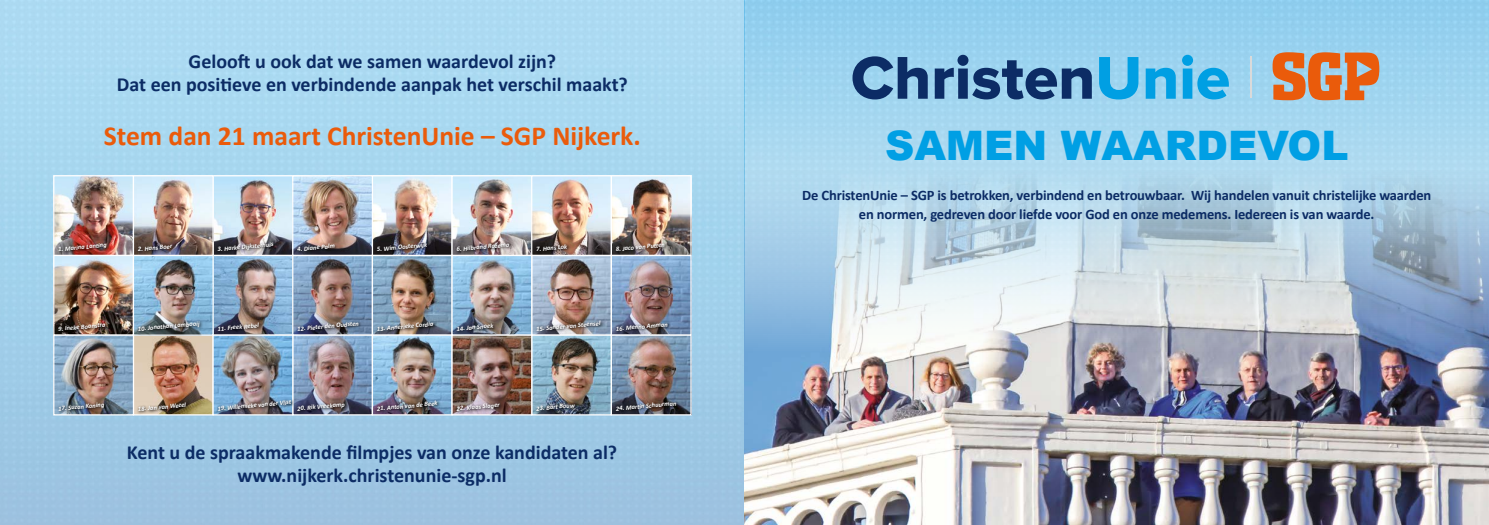
<style>
.page{position:relative;width:1489px;height:525px;background:#fff}
.page>*{position:absolute;margin:0;border:0;box-sizing:border-box;transform-origin:0 0}
.t1{font:900 40.62px "Arial";color:#009fe4}
.t2{font:700 27.5px "Calibri";color:#ea5b0b}
.t3{font:700 20px/22.5px "Calibri";color:#0c2c65;text-align:center}
.t4{font:700 14.5px/18.8px "Calibri";letter-spacing:-.01em;color:#0c2c65;text-align:center}
.t5{font:italic 700 6.5px "Calibri";color:#fff}
</style>
<div class="page">
<img style="left:0;top:0;width:1488px;height:524px">
<img style="left:744px;top:17px;width:744px;height:507px">
<hr style="left:1249px;top:56px;width:2px;height:42px;background:#dadada">
<svg style="left:1272px;top:52px;width:107px;height:48px;background:#d18254"></svg>
<svg style="left:852px;top:56px;width:75px;height:43px;background:#537ea9"></svg>
<svg style="left:934px;top:55px;width:157px;height:44px;background:#5b87b0"></svg>
<svg style="left:1098px;top:57px;width:40px;height:42px;background:#41b5e8"></svg>
<svg style="left:1145px;top:68px;width:30px;height:31px"></svg>
<svg style="left:1181px;top:55px;width:47px;height:44px;background:#4eb9e9"></svg>
<img style="left:55px;top:177px;width:634px;height:236px">
<div style="left:53px;top:175px;width:81px;height:81px;border:1px solid #fff"></div>
<div style="left:212px;top:175px;width:81px;height:81px;border:1px solid #fff"></div>
<div style="left:372px;top:175px;width:80px;height:81px;border:1px solid #fff"></div>
<div style="left:133px;top:175px;width:81px;height:81px;border:1px solid #fff"></div>
<div style="left:292px;top:175px;width:81px;height:81px;border:1px solid #fff"></div>
<div style="left:451px;top:175px;width:81px;height:81px;border:1px solid #fff"></div>
<div style="left:531px;top:175px;width:81px;height:81px;border:1px solid #fff"></div>
<div style="left:53px;top:255px;width:81px;height:80px;border:1px solid #fff"></div>
<div style="left:212px;top:255px;width:81px;height:80px;border:1px solid #fff"></div>
<div style="left:133px;top:334px;width:81px;height:81px;border:1px solid #fff"></div>
<div style="left:610px;top:175px;width:81px;height:81px;border:1px solid #fff"></div>
<div style="left:133px;top:255px;width:81px;height:80px;border:1px solid #fff"></div>
<div style="left:292px;top:255px;width:81px;height:80px;border:1px solid #fff"></div>
<div style="left:292px;top:334px;width:81px;height:81px;border:1px solid #fff"></div>
<div style="left:372px;top:255px;width:80px;height:80px;border:1px solid #fff"></div>
<div style="left:372px;top:334px;width:80px;height:81px;border:1px solid #fff"></div>
<div style="left:531px;top:255px;width:81px;height:80px;border:1px solid #fff"></div>
<div style="left:531px;top:334px;width:81px;height:81px;border:1px solid #fff"></div>
<div style="left:53px;top:334px;width:81px;height:81px;border:1px solid #fff"></div>
<div style="left:451px;top:255px;width:81px;height:80px;border:1px solid #fff"></div>
<div style="left:451px;top:334px;width:81px;height:81px;border:1px solid #fff"></div>
<div style="left:610px;top:255px;width:81px;height:80px;border:1px solid #fff"></div>
<div style="left:610px;top:334px;width:81px;height:81px;border:1px solid #fff"></div>
<div style="left:212px;top:334px;width:81px;height:81px;border:1px solid #fff"></div>
<svg style="left:57px;top:241px;width:53px;height:13px"></svg>
<svg style="left:216px;top:240px;width:61px;height:14px"></svg>
<svg style="left:375px;top:240px;width:56px;height:14px"></svg>
<svg style="left:136px;top:243px;width:40px;height:11px"></svg>
<svg style="left:295px;top:242px;width:43px;height:13px"></svg>
<svg style="left:455px;top:241px;width:58px;height:14px"></svg>
<svg style="left:535px;top:242px;width:36px;height:13px"></svg>
<svg style="left:57px;top:321px;width:52px;height:13px"></svg>
<svg style="left:216px;top:321px;width:47px;height:13px"></svg>
<svg style="left:137px;top:400px;width:53px;height:14px"></svg>
<svg style="left:614px;top:241px;width:54px;height:13px"></svg>
<svg style="left:137px;top:319px;width:66px;height:15px"></svg>
<svg style="left:296px;top:319px;width:66px;height:15px"></svg>
<svg style="left:295px;top:401px;width:53px;height:13px"></svg>
<svg style="left:375px;top:319px;width:62px;height:15px"></svg>
<svg style="left:375px;top:399px;width:66px;height:15px"></svg>
<svg style="left:535px;top:319px;width:69px;height:15px"></svg>
<svg style="left:534px;top:402px;width:44px;height:12px"></svg>
<svg style="left:57px;top:400px;width:51px;height:14px"></svg>
<svg style="left:455px;top:321px;width:42px;height:13px"></svg>
<svg style="left:455px;top:401px;width:48px;height:13px"></svg>
<svg style="left:614px;top:321px;width:57px;height:13px"></svg>
<svg style="left:614px;top:400px;width:66px;height:14px"></svg>
<svg style="left:216px;top:398px;width:79px;height:16px"></svg>
<h3 class="t3" style="left:117px;top:49px;width:512px">Gelooft u ook dat we samen waardevol zijn?<br>Dat een positieve en verbindende aanpak het verschil maakt?</h3>
<h2 class="t2" style="left:104px;top:118px;width:538px">Stem dan 21 maart ChristenUnie – SGP Nijkerk.</h2>
<p class="t5" style="left:58px;top:245px;width:50px;rotate:-5deg">1. Marina Lanti ng</p>
<p class="t5" style="left:138px;top:245px;width:36px;rotate:-5deg">2. Hans Boer</p>
<p class="t5" style="left:217px;top:245px;width:57px;rotate:-5deg">3. Harke Dijksterhuis</p>
<p class="t5" style="left:297px;top:245px;width:39px;rotate:-5deg">4. Diane Palm</p>
<p class="t5" style="left:376px;top:245px;width:52px;rotate:-5deg">5. Wim Oosterwijk</p>
<p class="t5" style="left:456px;top:245px;width:54px;rotate:-5deg">6. Hilbrand Rozema</p>
<p class="t5" style="left:536px;top:245px;width:33px;rotate:-5deg">7. Hans Lok</p>
<p class="t5" style="left:615px;top:245px;width:51px;rotate:-5deg">8. Jaco van Putten</p>
<p class="t5" style="left:138px;top:324px;width:63px;rotate:-5deg">10. Jonathan Lambooij</p>
<p class="t5" style="left:297px;top:324px;width:63px;rotate:-5deg">12. Pieter den Oudsten</p>
<p class="t5" style="left:58px;top:324px;width:49px;rotate:-5deg">9. Ineke Boonstra</p>
<p class="t5" style="left:217px;top:324px;width:43px;rotate:-5deg">11. Freek Rebel</p>
<p class="t5" style="left:376px;top:324px;width:58px;rotate:-5deg">13. Annerieke Cordia</p>
<p class="t5" style="left:456px;top:324px;width:38px;rotate:-5deg">14. Jan Snoek</p>
<p class="t5" style="left:536px;top:324px;width:66px;rotate:-5deg">15. Sander van Steensel</p>
<p class="t5" style="left:615px;top:324px;width:54px;rotate:-5deg">16. Menno Amman</p>
<p class="t5" style="left:217px;top:404px;width:75px;rotate:-5deg">19. Willemieke van der Vlist</p>
<p class="t5" style="left:615px;top:404px;width:62px;rotate:-5deg">24. Marti n Schuurman</p>
<p class="t5" style="left:376px;top:404px;width:62px;rotate:-5deg">21. Anton van de Beek</p>
<p class="t5" style="left:138px;top:404px;width:50px;rotate:-5deg">18. Jan van Wezel</p>
<p class="t5" style="left:58px;top:404px;width:48px;rotate:-5deg">17. Suzan Koning</p>
<p class="t5" style="left:536px;top:404px;width:40px;rotate:-5deg">23. Bart Bouw</p>
<p class="t5" style="left:297px;top:404px;width:49px;rotate:-5deg">20. Rik Vreekamp</p>
<p class="t5" style="left:456px;top:404px;width:45px;rotate:-5deg">22. Klaas Slager</p>
<h3 class="t3" style="left:127px;top:440px;width:491px">Kent u de spraakmakende filmpjes van onze kandidaten al? www.nijkerk.christenunie-sgp.nl</h3>
<h1 class="t1" style="left:885px;top:116px;width:465px">SAMEN WAARDEVOL</h1>
<h3 class="t4" style="left:802px;top:185px;width:630px">De ChristenUnie – SGP is betrokken, verbindend en betrouwbaar. Wij handelen vanuit christelijke waarden en normen, gedreven door liefde voor God en onze medemens. Iedereen is van waarde.</h3>
</div>
